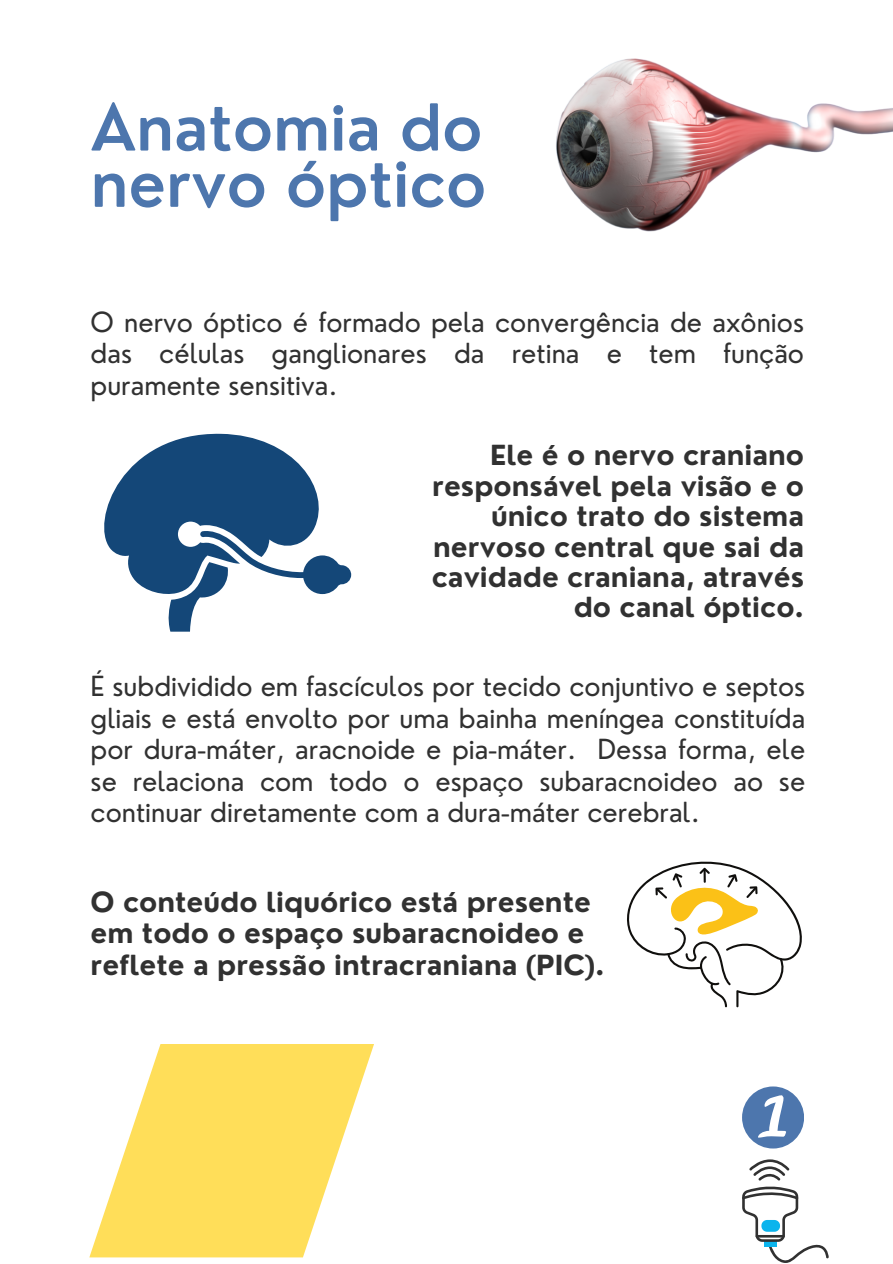
<style>
.page{position:relative;width:893px;height:1264px;background:#fff}
.page>*{position:absolute;margin:0;border:0;box-sizing:border-box;transform-origin:0 0}
.t1{font:600 63px/56.2px "Nourd";color:#4d76ad}
.t2{font:27px/31.5px "Nourd";color:#313131;text-align:justify}
.t3{font:700 27px/30.3px "Nourd";color:#313131}
</style>
<div class="page">
<svg style="left:89px;top:1044px;width:285px;height:213px;fill:#ffde59"></svg>
<svg style="left:742px;top:1086px;width:61px;height:62px"></svg>
<svg style="left:749px;top:1159px;width:40px;height:21px"></svg>
<svg style="left:742px;top:1186px;width:86px;height:76px"></svg>
<img style="left:556px;top:58px;width:336px;height:174px">
<svg style="left:104px;top:433px;width:247px;height:198px"></svg>
<svg style="left:627px;top:861px;width:175px;height:146px"></svg>
<p class="t1" style="left:91px;top:99px;width:397px">Anatomia do nervo óptico</p>
<h2 class="t2" style="left:91px;top:306px;width:715px">O nervo óptico é formado pela convergência de axônios das células ganglionares da retina e tem função puramente sensitiva.</h2>
<p class="t3" style="left:432px;top:440px;width:374px;text-align:right">Ele é o nervo craniano responsável pela visão e o único trato do sistema nervoso central que sai da cavidade craniana, através do canal óptico.</p>
<p class="t2" style="left:91px;top:670px;width:716px">É subdividido em fascículos por tecido conjuntivo e septos gliais e está envolto por uma bainha meníngea constituída por dura-máter, aracnoide e pia-máter. Dessa forma, ele se relaciona com todo o espaço subaracnoideo ao se continuar diretamente com a dura-máter cerebral.</p>
<p class="t3" style="left:91px;top:885px;width:515px;line-height:31.5px">O conteúdo liquórico está presente em todo o espaço subaracnoideo e reflete a pressão intracraniana (PIC).</p>
</div>
